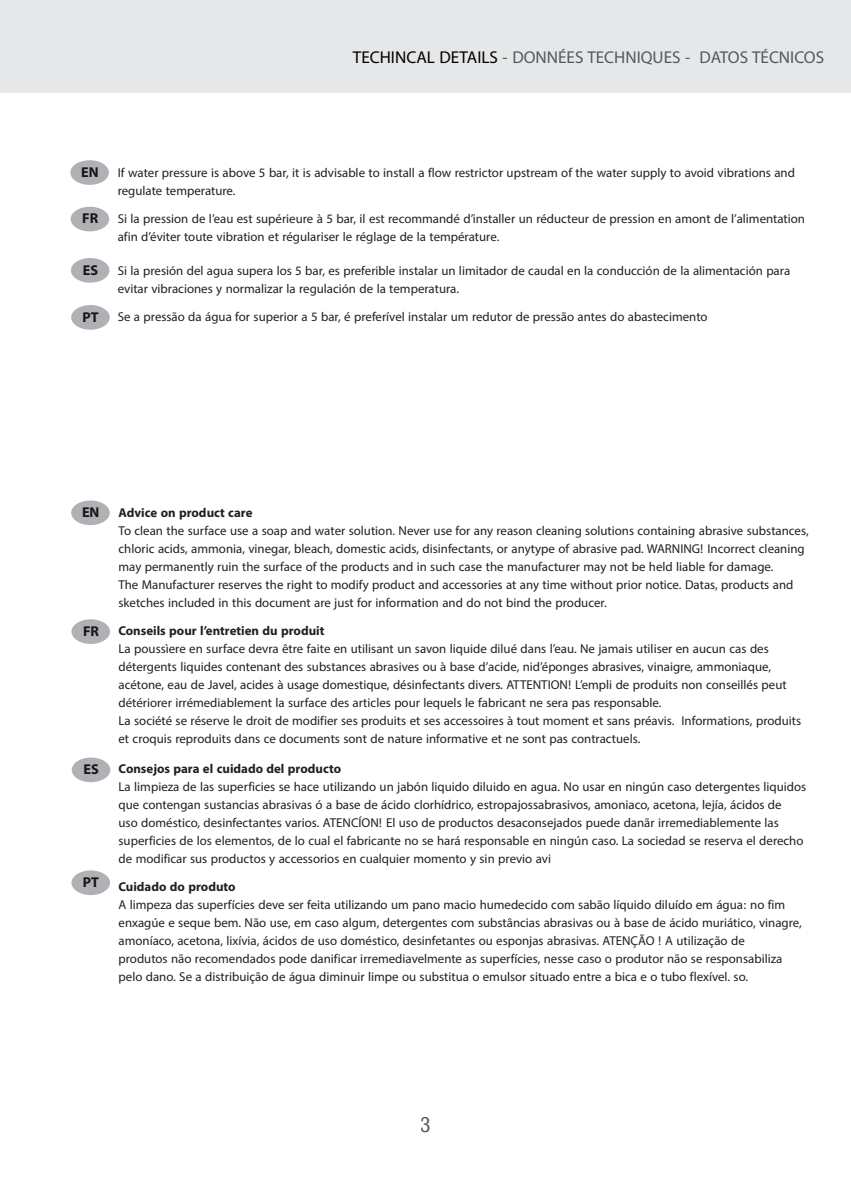
<style>
.page{position:relative;width:851px;height:1191px;background:#fff}
.page>*{position:absolute;margin:0;border:0;box-sizing:border-box;transform-origin:0 0}
.t1{font:24px "Myriad Arabic";color:#57585a}
.t2{font:21px "Gothic 720 BT Roman B";color:#57585a}
.t3{font:700 20px "Myriad Arabic";color:#231f20}
.t4{font:18px/18px "Myriad Arabic";color:#231f20}
.t5{font:700 18px "Myriad Arabic";color:#231f20}
.s1{color:#000}
</style>
<div class="page">
<div style="left:0;top:0;width:850px;height:93px;background:#e6e7e9"></div>
<hr style="left:0;top:430px;width:1px;height:73px;background:#e6e7e9">
<div style="left:70px;top:160px;width:39px;height:25px;background:#b0b1b5;border-radius:50%"></div>
<div style="left:71px;top:207px;width:38px;height:24px;background:#b0b1b5;border-radius:50%"></div>
<div style="left:71px;top:258px;width:38px;height:25px;background:#b0b1b5;border-radius:50%"></div>
<div style="left:71px;top:305px;width:39px;height:25px;background:#b0b1b5;border-radius:50%"></div>
<div style="left:71px;top:500px;width:39px;height:25px;background:#b0b1b5;border-radius:50%"></div>
<div style="left:71px;top:619px;width:39px;height:25px;background:#b0b1b5;border-radius:50%"></div>
<div style="left:72px;top:757px;width:38px;height:25px;background:#b0b1b5;border-radius:50%"></div>
<div style="left:71px;top:870px;width:39px;height:25px;background:#b0b1b5;border-radius:50%"></div>
<h1 class="t1" style="left:353px;top:41px;width:473px"><span class="s1">TECHINCAL DETAILS</span> - DONNÉES TECHNIQUES - DATOS TÉCNICOS</h1>
<p class="t3" style="left:81px;top:158px;width:19px">EN</p>
<p class="t3" style="left:82px;top:205px;width:17px">FR</p>
<p class="t3" style="left:83px;top:256px;width:17px">ES</p>
<p class="t3" style="left:83px;top:303px;width:18px">PT</p>
<p class="t4" style="left:118px;top:164px;width:678px">If water pressure is above 5 bar, it is advisable to install a flow restrictor upstream of the water supply to avoid vibrations and regulate temperature.</p>
<p class="t4" style="left:118px;top:210px;width:688px">Si la pression de l’eau est supérieure à 5 bar, il est recommandé d’installer un réducteur de pression en amont de l’alimentation afin d’éviter toute vibration et régulariser le réglage de la température.</p>
<p class="t4" style="left:118px;top:262px;width:674px">Si la presión del agua supera los 5 bar, es preferible instalar un limitador de caudal en la conducción de la alimentación para evitar vibraciones y normalizar la regulación de la temperatura.</p>
<p class="t4" style="left:118px;top:308px;width:591px">Se a pressão da água for superior a 5 bar, é preferível instalar um redutor de pressão antes do abastecimento</p>
<p class="t3" style="left:82px;top:498px;width:19px">EN</p>
<p class="t3" style="left:83px;top:617px;width:17px">FR</p>
<p class="t3" style="left:84px;top:755px;width:17px">ES</p>
<p class="t3" style="left:83px;top:868px;width:18px">PT</p>
<p class="t5" style="left:118px;top:500px;width:135px">Advice on product care</p>
<p class="t4" style="left:118px;top:521px;width:691px">To clean the surface use a soap and water solution. Never use for any reason cleaning solutions containing abrasive substances, chloric acids, ammonia, vinegar, bleach, domestic acids, disinfectants, or anytype of abrasive pad. WARNING! Incorrect cleaning may permanently ruin the surface of the products and in such case the manufacturer may not be held liable for damage.<br>The Manufacturer reserves the right to modify product and accessories at any time without prior notice. Datas, products and sketches included in this document are just for information and do not bind the producer.</p>
<p class="t5" style="left:118px;top:618px;width:207px">Conseils pour l’entretien du produit</p>
<p class="t4" style="left:118px;top:639px;width:684px">La poussìere en surface devra être faite en utilisant un savon liquide dilué dans l’eau. Ne jamais utiliser en aucun cas des détergents liquides contenant des substances abrasives ou à base d’acide, nid’éponges abrasives, vinaigre, ammoniaque, acétone, eau de Javel, acides à usage domestique, désinfectants divers. ATTENTION! L’empli de produits non conseillés peut détériorer irrémediablement la surface des articles pour lequels le fabricant ne sera pas responsable.<br>La société se réserve le droit de modifier ses produits et ses accessoires à tout moment et sans préavis. Informations, produits et croquis reproduits dans ce documents sont de nature informative et ne sont pas contractuels.</p>
<p class="t5" style="left:119px;top:756px;width:224px">Consejos para el cuidado del producto</p>
<p class="t4" style="left:118px;top:777px;width:689px">La limpieza de las superficies se hace utilizando un jabón liquido diluido en agua. No usar en ningún caso detergentes liquidos que contengan sustancias abrasivas ó a base de ácido clorhídrico, estropajossabrasivos, amoniaco, acetona, lejía, ácidos de<br>uso doméstico, desinfectantes varios. ATENCÍON! El uso de productos desaconsejados puede danãr irremediablemente las superficies de los elementos, de lo cual el fabricante no se hará responsable en ningún caso. La sociedad se reserva el derecho de modificar sus productos y accessorios en cualquier momento y sin previo avi</p>
<p class="t5" style="left:118px;top:874px;width:118px">Cuidado do produto</p>
<p class="t4" style="left:118px;top:895px;width:684px">A limpeza das superfícies deve ser feita utilizando um pano macio humedecido com sabão líquido diluído em água: no fim enxagúe e seque bem. Não use, em caso algum, detergentes com substâncias abrasivas ou à base de ácido muriático, vinagre, amoníaco, acetona, lixívia, ácidos de uso doméstico, desinfetantes ou esponjas abrasivas. ATENÇÃO ! A utilização de<br>produtos não recomendados pode danificar irremediavelmente as superfícies, nesse caso o produtor não se responsabiliza pelo dano. Se a distribuição de água diminuir limpe ou substitua o emulsor situado entre a bica e o tubo flexível. so.</p>
<p class="t2" style="left:421px;top:1111px;width:12px">3</p>
</div>
